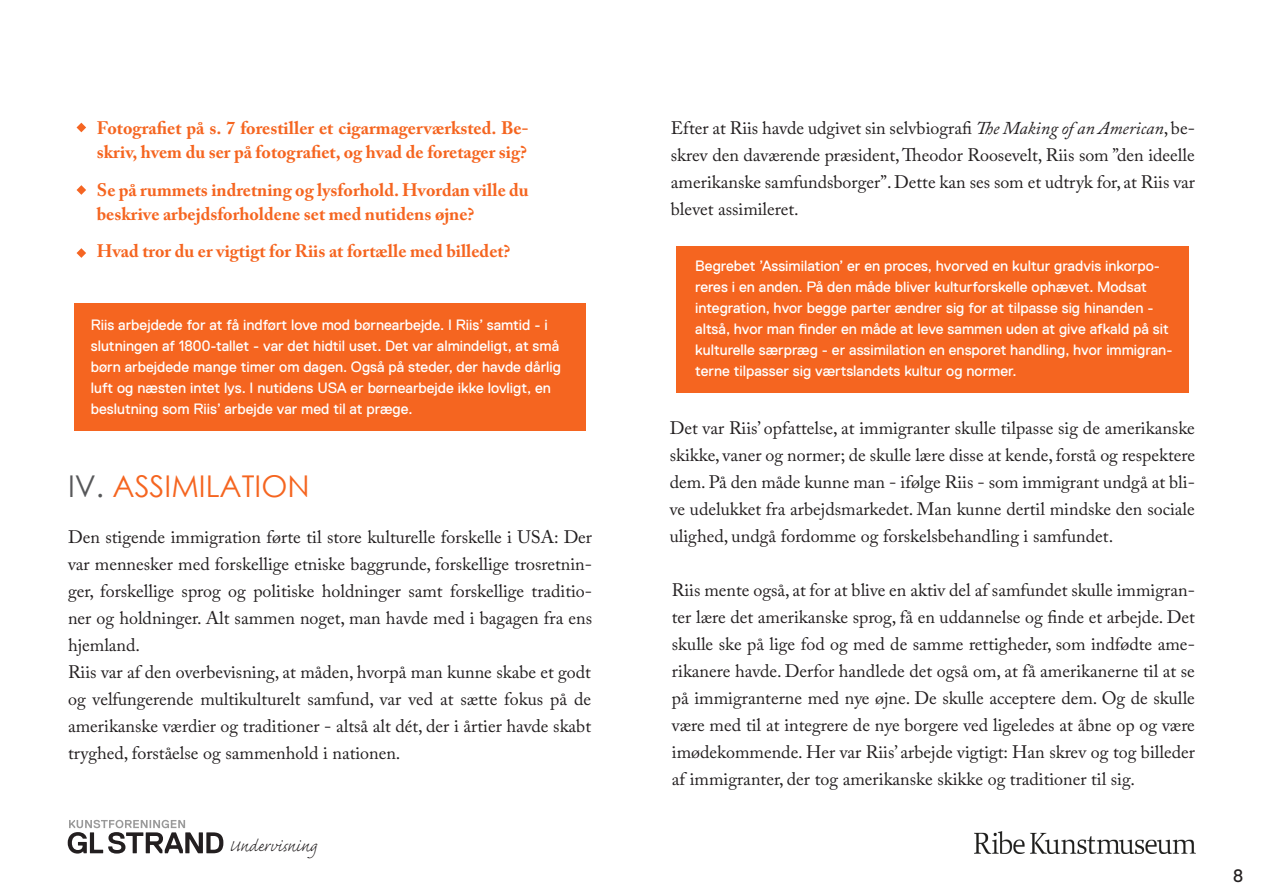
<style>
.page{position:relative;width:1263px;height:893px;background:#fff}
.page>*{position:absolute;margin:0;border:0;box-sizing:border-box;transform-origin:0 0}
.t1{font:30px "Century Gothic";color:#f56520}
.t2{font:300 21px "Caflisch Script Pro";color:#231f20}
.t3{font:18px/27px "Adobe Caslon Pro";color:#231f20;text-align:justify}
.t4{font:700 18px/24px "Adobe Caslon Pro";color:#f56520}
.t5{font:18px "Replica Std";color:#231f20}
.t6{font:15px/21px "Replica Std";color:#fff}
.s1{color:#57585a}
.s2{font-style:italic}
</style>
<div class="page">
<svg style="left:68px;top:820px;width:155px;height:34px"></svg>
<img style="left:974px;top:832px;width:221px;height:21px">
<svg style="left:77px;top:123px;width:9px;height:9px"></svg>
<svg style="left:77px;top:185px;width:9px;height:10px"></svg>
<svg style="left:77px;top:248px;width:9px;height:10px"></svg>
<div style="left:74px;top:303px;width:512px;height:128px;background:#f56520"></div>
<div style="left:677px;top:247px;width:512px;height:146px;background:#f56520"></div>
<p class="t4" style="left:97px;top:116px;width:433px">Fotografiet på s. 7 forestiller et cigarmagerværksted. Be&shy;skriv, hvem du ser på fotografiet, og hvad de foretager sig?</p>
<p class="t4" style="left:97px;top:178px;width:433px">Se på rummets indretning og lysforhold. Hvordan ville du beskrive arbejdsforholdene set med nutidens øjne?</p>
<p class="t4" style="left:97px;top:239px;width:415px">Hvad tror du er vigtigt for Riis at fortælle med billedet?</p>
<p class="t6" style="left:91px;top:314px;width:472px">Riis arbejdede for at få indført love mod børnearbejde. I Riis’ samtid - i slutningen af 1800-tallet - var det hidtil uset. Det var almindeligt, at små børn arbejdede mange timer om dagen. Også på steder, der havde dårlig luft og næsten intet lys. I nutidens USA er børnearbejde ikke lovligt, en beslutning som Riis’ arbejde var med til at præge.</p>
<p class="t1" style="left:68px;top:465px;width:243px"><span class="s1">IV.</span> ASSIMILATION</p>
<p class="t3" style="left:68px;top:523px;width:526px">Den stigende immigration førte til store kulturelle forskelle i USA: Der var mennesker med forskellige etniske baggrunde, forskellige trosretnin&shy;ger, forskellige sprog og politiske holdninger samt forskellige traditio&shy;ner og holdninger. Alt sammen noget, man havde med i bagagen fra ens hjemland.</p>
<p class="t3" style="left:68px;top:658px;width:525px">Riis var af den overbevisning, at måden, hvorpå man kunne skabe et godt og velfungerende multikulturelt samfund, var ved at sætte fokus på de amerikanske værdier og traditioner - altså alt dét, der i årtier havde skabt tryghed, forståelse og sammenhold i nationen.</p>
<p class="t2" style="left:229px;top:835px;width:89px">Undervisning</p>
<p class="t3" style="left:671px;top:115px;width:526px">Efter at Riis havde udgivet sin selvbiografi <span class="s2">The Making of an American</span>, be&shy;skrev den daværende præsident, Theodor Roosevelt, Riis som ”den ideelle amerikanske samfundsborger”. Dette kan ses som et udtryk for, at Riis var blevet assimileret.</p>
<p class="t6" style="left:695px;top:256px;width:479px">Begrebet ’Assimilation’ er en proces, hvorved en kultur gradvis inkorpo&shy;reres i en anden. På den måde bliver kulturforskelle ophævet. Modsat integration, hvor begge parter ændrer sig for at tilpasse sig hinanden - altså, hvor man finder en måde at leve sammen uden at give afkald på sit kulturelle særpræg - er assimilation en ensporet handling, hvor immigran&shy;terne tilpasser sig værtslandets kultur og normer.</p>
<p class="t3" style="left:670px;top:414px;width:527px">Det var Riis’ opfattelse, at immigranter skulle tilpasse sig de amerikanske skikke, vaner og normer; de skulle lære disse at kende, forstå og respektere dem. På den måde kunne man - ifølge Riis - som immigrant undgå at bli&shy;ve udelukket fra arbejdsmarkedet. Man kunne dertil mindske den sociale ulighed, undgå fordomme og forskelsbehandling i samfundet.</p>
<p class="t3" style="left:672px;top:576px;width:525px">Riis mente også, at for at blive en aktiv del af samfundet skulle immigran&shy;ter lære det amerikanske sprog, få en uddannelse og finde et arbejde. Det skulle ske på lige fod og med de samme rettigheder, som indfødte ame&shy;rikanere havde. Derfor handlede det også om, at få amerikanerne til at se på immigranterne med nye øjne. De skulle acceptere dem. Og de skulle være med til at integrere de nye borgere ved ligeledes at åbne op og være imødekommende. Her var Riis’ arbejde vigtigt: Han skrev og tog billeder af immigranter, der tog amerikanske skikke og traditioner til sig.</p>
<p class="t5" style="left:1233px;top:866px;width:12px">8</p>
</div>
